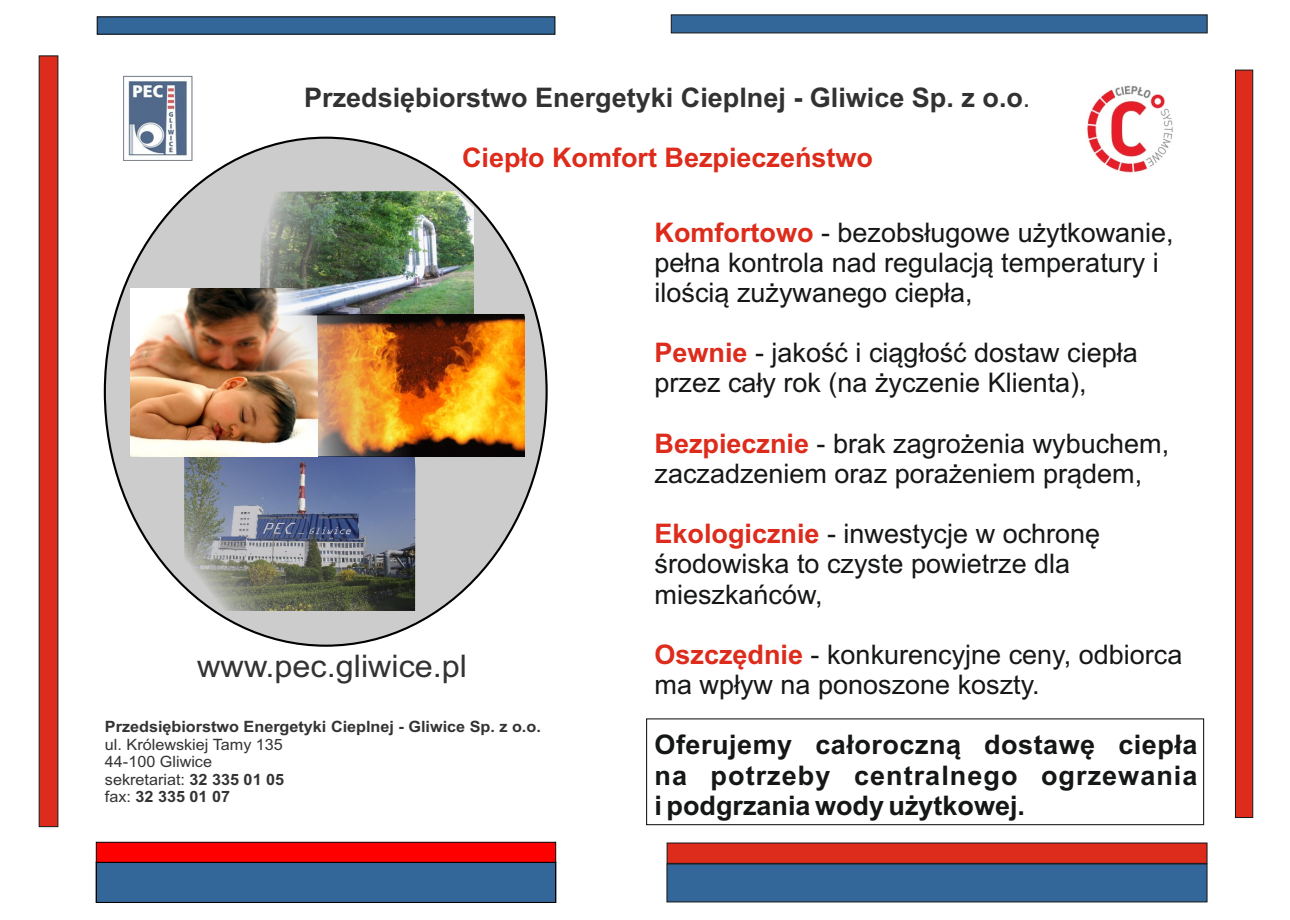
<style>
.page{position:relative;width:1290px;height:920px;background:#fff}
.page>*{position:absolute;margin:0;border:0;box-sizing:border-box;transform-origin:0 0}
.t1{font:31.2px "Arial";color:#333;scale:1.04 1}
.t2{font:27px/30.2px "Arial";color:#151616}
.t3{font:700 27px/30.2px "Arial";letter-spacing:.02em;color:#151616;text-align:justify}
.t4{font:700 27px "Arial";color:#323232}
.t5{font:700 27px "Arial";color:#dd2b1c}
.t6{font:15.6px/17.4px "Arial";color:#333;scale:1.04 1}
.t7{font:700 15.6px "Arial";color:#333;scale:1.04 1}
.s1{font-weight:400}
.s2{font-weight:700;color:#dd2b1c}
.s3{font-weight:700}
</style>
<div class="page">
<img style="left:1087px;top:85px;width:86px;height:88px">
<svg style="left:666px;top:842px;width:542px;height:61px;background:#6b516b"></svg>
<svg style="left:670px;top:14px;width:538px;height:20px;background:#396590"></svg>
<svg style="left:1235px;top:69px;width:18px;height:749px;background:#bc281b"></svg>
<svg style="left:38px;top:55px;width:21px;height:772px;background:#cb362a"></svg>
<div style="left:646px;top:718px;width:558px;height:107px;border:1px solid #151616"></div>
<div style="left:104px;top:137px;width:444px;height:510px;background:#ccc;border:2px solid #000;border-radius:50%"></div>
<img style="left:123px;top:75px;width:70px;height:86px">
<svg style="left:96px;top:16px;width:460px;height:19px;background:#325e8a"></svg>
<svg style="left:95px;top:841px;width:461px;height:62px;background:#714363"></svg>
<img style="left:259px;top:191px;width:215px;height:124px">
<img style="left:184px;top:457px;width:231px;height:154px">
<img style="left:317px;top:315px;width:207px;height:141px">
<img style="left:131px;top:289px;width:186px;height:167px">
<p class="t4" style="left:304px;top:87px;width:728px">Przedsiębiorstwo Energetyki Cieplnej - Gliwice Sp. z o.o<span class="s1">.</span></p>
<p class="t5" style="left:462px;top:148px;width:413px">Ciepło Komfort Bezpieczeństwo</p>
<p class="t2" style="left:654px;top:219px;width:521px"><span class="s2">Komfortowo</span> - bezobsługowe użytkowanie,</p>
<p class="t2" style="left:654px;top:250px;width:506px">pełna kontrola nad regulacją temperatury i ilością zużywanego ciepła,</p>
<p class="t2" style="left:654px;top:340px;width:485px"><span class="s2">Pewnie</span> - jakość i ciągłość dostaw ciepła</p>
<p class="t2" style="left:654px;top:370px;width:434px">przez cały rok (na życzenie Klienta),</p>
<p class="t2" style="left:654px;top:431px;width:516px"><span class="s2">Bezpiecznie</span> - brak zagrożenia wybuchem,</p>
<p class="t2" style="left:654px;top:461px;width:489px">zaczadzeniem oraz porażeniem prądem,</p>
<p class="t2" style="left:654px;top:521px;width:447px"><span class="s2">Ekologicznie</span> - inwestycje w ochronę</p>
<p class="t1" style="left:197px;top:654px;width:261px">www.pec.gliwice.pl</p>
<p class="t7" style="left:105px;top:721px;width:421px">Przedsiębiorstwo Energetyki Cieplnej - Gliwice Sp. z o.o.</p>
<p class="t6" style="left:105px;top:737px;width:174px">ul. Królewskiej Tamy 135<br>44-100 Gliwice sekretariat: <span class="s3">32 335 01 05 </span>fax: <span class="s3">32 335 01 07</span></p>
<p class="t2" style="left:654px;top:551px;width:417px">środowiska to czyste powietrze dla mieszkańców,</p>
<p class="t2" style="left:654px;top:642px;width:529px"><span class="s2">Oszczędnie</span> - konkurencyjne ceny, odbiorca</p>
<p class="t2" style="left:654px;top:672px;width:387px">ma wpływ na ponoszone koszty.</p>
<p class="t3" style="left:654px;top:732px;width:544px">Oferujemy całoroczną dostawę ciepła na potrzeby centralnego ogrzewania i podgrzania wody użytkowej.</p>
</div>
